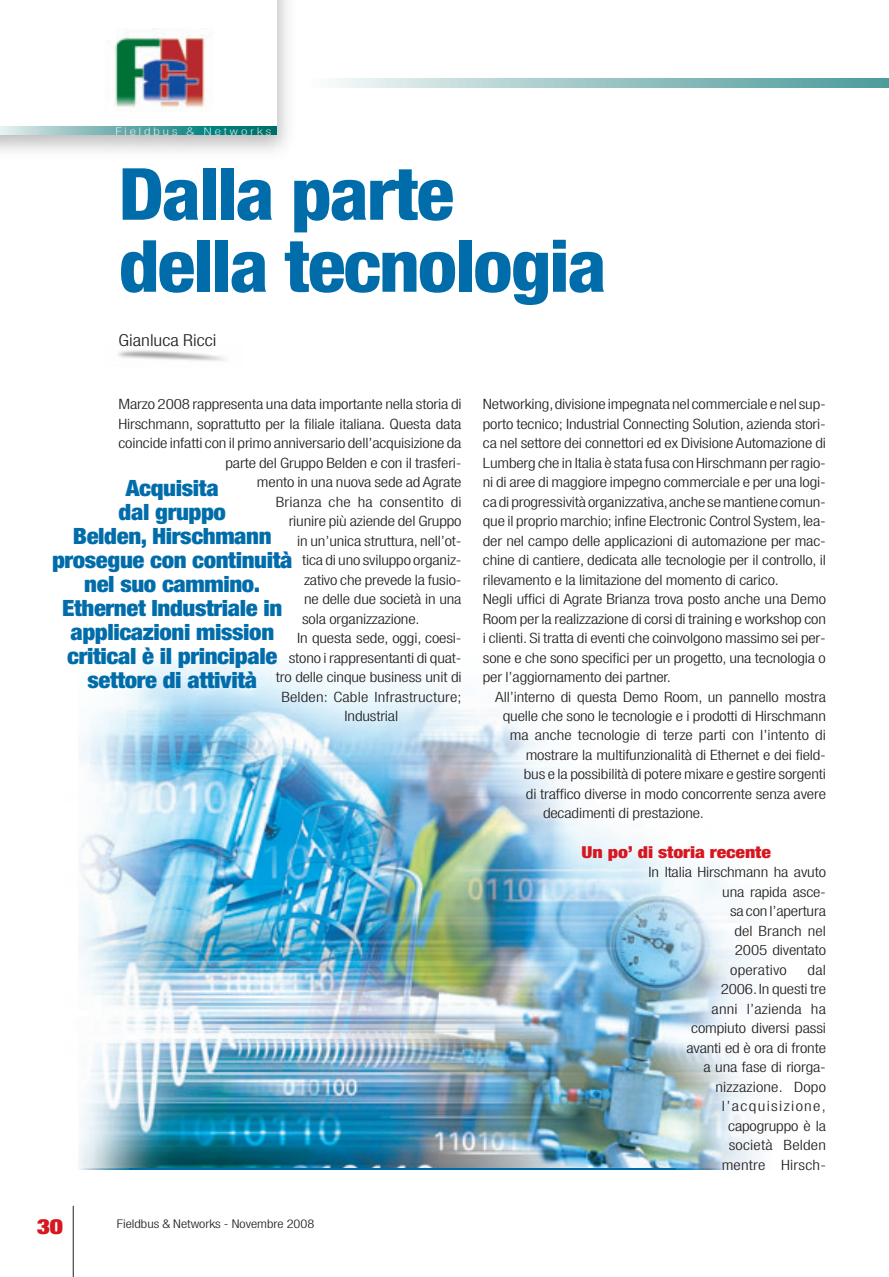
<style>
.page{position:relative;width:889px;height:1277px;background:#fff}
.page>*{position:absolute;margin:0;border:0;box-sizing:border-box;transform-origin:0 0}
.t1{font:800 condensed 72px/72px "Helvetica Neue LT";letter-spacing:-.03em;color:#006daa;scale:1.1 1}
.t2{font:900 condensed 22.5px/24px "Helvetica Neue LT";letter-spacing:-.015em;color:#006daa;text-align:center;scale:1.1 1}
.t3{font:900 expanded 21px "Helvetica Neue LT";color:#d7171f;scale:1.2 1}
.t4{font:900 condensed 16.5px "Helvetica Neue LT";letter-spacing:-.005em;color:#d7171f;scale:1.2 1}
.t5{font:300 condensed 16.5px "Helvetica Neue LT";color:#231f20;scale:1.2 1}
.t6{font:300 condensed 14.25px/19.5px "Helvetica Neue LT";letter-spacing:-.01em;color:#231f20;text-align:right;scale:1.2 1}
.t7{font:300 condensed 14.25px "Helvetica Neue LT";letter-spacing:.01em;color:#231f20;scale:1.2 1}
.t8{font:300 condensed 12px "Helvetica Neue LT";color:#231f20;scale:1.2 1}
.t9{font:100 condensed 10.5px "Helvetica Neue LT";letter-spacing:.2em;color:#fff;scale:1.43 1}
</style>
<div class="page">
<img style="left:0;top:0;width:888px;height:1277px">
<p class="t9" style="left:115px;top:127px;width:110px">Fieldbus &amp; Networks</p>
<p class="t1" style="left:118px;top:165px;width:445px">Dalla parte della tecnologia</p>
<p class="t5" style="left:118px;top:335px;width:83px">Gianluca Ricci</p>
<p class="t6" style="left:118px;top:396px;width:287px">Marzo 2008 rappresenta una data importante nella storia di</p>
<p class="t6" style="left:118px;top:415px;width:287px">Hirschmann, soprattutto per la filiale italiana. Questa data</p>
<p class="t6" style="left:118px;top:435px;width:287px">coincide infatti con il primo anniversario dell’acquisizione da</p>
<p class="t6" style="left:225px;top:454px;width:198px">parte del Gruppo Belden e con il trasferi-</p>
<p class="t6" style="left:257px;top:474px;width:172px">mento in una nuova sede ad Agrate</p>
<p class="t7" style="left:276px;top:496px;width:156px">Brianza che ha consentito di</p>
<p class="t6" style="left:289px;top:513px;width:145px">riunire più aziende del Gruppo</p>
<p class="t6" style="left:297px;top:532px;width:139px">in un’unica struttura, nell’ot-</p>
<p class="t6" style="left:302px;top:552px;width:134px">tica di uno sviluppo organiz-</p>
<p class="t6" style="left:304px;top:571px;width:133px">zativo che prevede la fusio-</p>
<p class="t6" style="left:304px;top:591px;width:133px">ne delle due società in una</p>
<p class="t6" style="left:302px;top:610px;width:99px">sola organizzazione.</p>
<p class="t6" style="left:297px;top:630px;width:139px">In questa sede, oggi, coesi-</p>
<p class="t6" style="left:289px;top:649px;width:145px">stono i rappresentanti di quat-</p>
<p class="t6" style="left:276px;top:669px;width:156px">tro delle cinque business unit di</p>
<p class="t7" style="left:281px;top:691px;width:152px">Belden: Cable Infrastruc ture;</p>
<p class="t6" style="left:344px;top:708px;width:46px">Industrial</p>
<p class="t2" style="left:52px;top:478px;width:220px">Acquisita<br>dal gruppo<br>Belden, Hirschmann prosegue con continuità nel suo cammino.<br>Ethernet Industriale in applicazioni mission critical è il principale settore di attività</p>
<p class="t3" style="left:37px;top:1219px;width:23px">30</p>
<p class="t8" style="left:117px;top:1220px;width:166px">Fieldbus &amp; Networks - Novembre 2008</p>
<p class="t6" style="left:483px;top:396px;width:287px">Networking, divisione impegnata nel commerciale e nel sup-</p>
<p class="t6" style="left:483px;top:415px;width:287px">porto tecnico; Industrial Connecting Solution, azienda stori-</p>
<p class="t6" style="left:483px;top:435px;width:287px">ca nel settore dei connettori ed ex Divisione Automazione di</p>
<p class="t6" style="left:483px;top:454px;width:287px">Lumberg che in Italia è stata fusa con Hirschmann per ragio-</p>
<p class="t6" style="left:483px;top:474px;width:287px">ni di aree di maggiore impegno commerciale e per una logi-</p>
<p class="t6" style="left:483px;top:493px;width:287px">ca di progressività organizzativa, anche se mantiene comun-</p>
<p class="t6" style="left:483px;top:513px;width:287px">que il proprio marchio; infine Electronic Control System, lea-</p>
<p class="t6" style="left:483px;top:532px;width:287px">der nel campo delle applicazioni di automazione per mac-</p>
<p class="t6" style="left:483px;top:551px;width:287px">chine di cantiere, dedicata alle tecnologie per il controllo, il</p>
<p class="t6" style="left:483px;top:571px;width:248px">rilevamento e la limitazione del momento di carico.</p>
<p class="t6" style="left:483px;top:590px;width:287px">Negli uffici di Agrate Brianza trova posto anche una Demo</p>
<p class="t6" style="left:483px;top:610px;width:287px">Room per la realizzazione di corsi di training e workshop con</p>
<p class="t6" style="left:483px;top:629px;width:287px">i clienti. Si tratta di eventi che coinvolgono massimo sei per-</p>
<p class="t6" style="left:483px;top:649px;width:287px">sone e che sono specifici per un progetto, una tecnologia o</p>
<p class="t6" style="left:483px;top:668px;width:158px">per l’aggiornamento dei partner.</p>
<p class="t6" style="left:495px;top:688px;width:277px">All’interno di questa Demo Room, un pannello mostra</p>
<p class="t6" style="left:503px;top:707px;width:271px">quelle che sono le tecnologie e i prodotti di Hirschmann</p>
<p class="t6" style="left:509px;top:727px;width:265px">ma anche tecnologie di terze parti con l’intento di</p>
<p class="t6" style="left:525px;top:746px;width:252px">mostrare la multifunzionalità di Ethernet e dei field-</p>
<p class="t6" style="left:523px;top:766px;width:253px">bus e la possibilità di potere mixare e gestire sorgenti</p>
<p class="t6" style="left:526px;top:785px;width:251px">di traffico diverse in modo concorrente senza avere</p>
<p class="t6" style="left:543px;top:805px;width:136px">decadimenti di prestazione.</p>
<p class="t4" style="left:581px;top:846px;width:159px">Un po’ di storia recente</p>
<p class="t6" style="left:648px;top:864px;width:149px">In Italia Hirschmann ha avuto</p>
<p class="t6" style="left:722px;top:883px;width:88px">una rapida asce-</p>
<p class="t6" style="left:730px;top:903px;width:81px">sa con l’apertura</p>
<p class="t6" style="left:734px;top:922px;width:78px">del Branch nel</p>
<p class="t6" style="left:734px;top:942px;width:77px">2005 diventato</p>
<p class="t7" style="left:730px;top:964px;width:49px">operativo</p>
<p class="t6" style="left:686px;top:961px;width:118px">dal<br>2006. In questi tre<br>anni l’azienda ha compiuto diversi passi avanti ed è ora di fronte a una fase di riorga&shy;nizzazione. Dopo l’acquisizione, capogruppo è la società Belden mentre Hirsch -</p>
</div>
